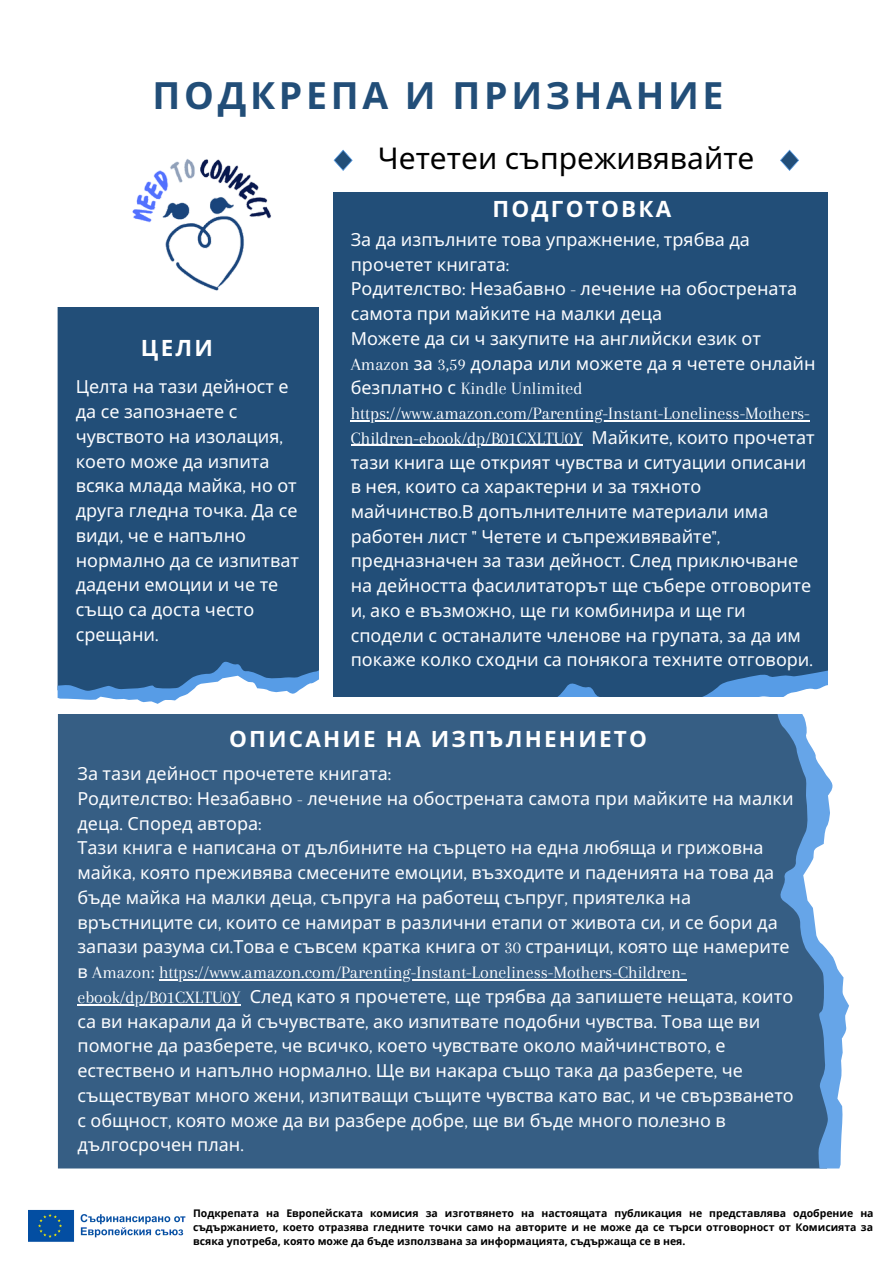
<style>
.page{position:relative;width:893px;height:1264px;background:#fff}
.page>*{position:absolute;margin:0;border:0;box-sizing:border-box;transform-origin:0 0}
.t1{font:700 37.5px "Noto Sans";letter-spacing:.1em;color:#224e78}
.t2{font:30px "Noto Sans";color:#000}
.t3{font:700 22.5px "Noto Sans";letter-spacing:.1em;color:#fff}
.t4{font:18px/24.8px "Noto Sans";color:#fcfdff}
.t5{font:700 10.5px/14px "Open Sans";color:#000;text-align:justify}
.s1{font-family:"Arapey"}
</style>
<div class="page">
<svg style="left:780px;top:150px;width:19px;height:21px"></svg>
<svg style="left:333px;top:150px;width:19px;height:21px"></svg>
<div style="left:58px;top:714px;width:707px;height:454px;background:#365e84"></div>
<svg style="left:765px;top:714px;width:84px;height:454px"></svg>
<div style="left:58px;top:307px;width:260px;height:345px;background:#224e78"></div>
<svg style="left:58px;top:652px;width:260px;height:52px"></svg>
<img style="left:119px;top:159px;width:166px;height:149px">
<hr style="left:159px;top:979px;width:527px;height:1px;background:#fcfdff">
<hr style="left:77px;top:1004px;width:164px;height:1px;background:#fcfdff">
<div style="left:333px;top:193px;width:494px;height:477px;background:#224e78"></div>
<svg style="left:333px;top:670px;width:494px;height:26px;background:#2f5f8d"></svg>
<hr style="left:351px;top:420px;width:458px;height:1px;background:#fcfdff">
<hr style="left:351px;top:445px;width:231px;height:1px;background:#fcfdff">
<img style="left:28px;top:1209px;width:158px;height:33px">
<p class="t1" style="left:153px;top:69px;width:572px">ПОДКРЕПА И ПРИЗНАНИЕ</p>
<p class="t2" style="left:378px;top:137px;width:378px">Чететеи съпреживявайте</p>
<p class="t3" style="left:141px;top:331px;width:74px">ЦЕЛИ</p>
<p class="t4" style="left:76px;top:374px;width:225px">Целта на тази дейност е да се запознаете с чувството на изолация<span class="s1">, </span>което може да изпита всяка млада майка<span class="s1">,</span> но от друга гледна точка<span class="s1">.</span> Да се види<span class="s1">,</span> че е напълно нормално да се изпитват дадени емоции и че те също са доста често срещани<span class="s1">.</span></p>
<p class="t3" style="left:492px;top:192px;width:180px">ПОДГОТОВКА</p>
<p class="t4" style="left:351px;top:226px;width:400px">За да изпълните това упражнение<span class="s1">,</span> трябва да прочетет книгата<span class="s1">:</span></p>
<p class="t4" style="left:351px;top:276px;width:448px">Родителство<span class="s1">:</span> Незабавно <span class="s1">-</span> лечение на обострената самота при майките на малки деца</p>
<p class="t4" style="left:351px;top:325px;width:466px">Можете да си ч закупите на английски език от <span class="s1">Amazon</span> за <span class="s1">3,59</span> долара или можете да я четете онлайн безплатно с <span class="s1">Kindle Unlimited https://www.amazon.com/Parenting-Instant-Loneliness-Mothers-Children-ebook/dp/B01CXLTU0Y</span> Майките<span class="s1">,</span> които прочетат тази книга ще открият чувства и ситуации описани в нея<span class="s1">,</span> които са характерни и за тяхното майчинство<span class="s1">.</span>В допълнителните материали има работен лист <span class="s1">"</span> Четете и съпреживявайте<span class="s1">", </span>предназначен за тази дейност<span class="s1">.</span> След приключване на дейността фасилитаторът ще събере отговорите и<span class="s1">,</span> ако е възможно<span class="s1">,</span> ще ги комбинира и ще ги сподели с останалите членове на групата<span class="s1">,</span> за да им покаже колко сходни са понякога техните отговори<span class="s1">.</span></p>
<p class="t3" style="left:229px;top:723px;width:419px">ОПИСАНИЕ НА ИЗПЪЛНЕНИЕТО</p>
<p class="t4" style="left:77px;top:760px;width:315px">За тази дейност прочетете книгата<span class="s1">:</span></p>
<p class="t4" style="left:77px;top:785px;width:717px">Родителство<span class="s1">:</span> Незабавно <span class="s1">-</span> лечение на обострената самота при майките на малки деца<span class="s1">.</span> Според автора<span class="s1">:</span></p>
<p class="t4" style="left:77px;top:835px;width:717px">Тази книга е написана от дълбините на сърцето на една любяща и грижовна майка<span class="s1">,</span> която преживява смесените емоции<span class="s1">,</span> възходите и паденията на това да бъде майка на малки деца<span class="s1">,</span> съпруга на работещ съпруг<span class="s1">,</span> приятелка на връстниците си<span class="s1">,</span> които се намират в различни етапи от живота си<span class="s1">,</span> и се бори да запази разума си<span class="s1">.</span>Това е съвсем кратка книга от <span class="s1">30</span> страници<span class="s1">,</span> която ще намерите в <span class="s1">Amazon: https://www.amazon.com/Parenting-Instant-Loneliness-Mothers-Children&shy;ebook/dp/B01CXLTU0Y</span> След като я прочетете<span class="s1">,</span> ще трябва да запишете нещата<span class="s1">,</span> които са ви накарали да й съчувствате<span class="s1">,</span> ако изпитвате подобни чувства<span class="s1">.</span> Това ще ви помогне да разберете<span class="s1">,</span> че всичко<span class="s1">,</span> което чувствате около майчинството<span class="s1">,</span> е естествено и напълно нормално<span class="s1">.</span> Ще ви накара също така да разберете<span class="s1">,</span> че съществуват много жени<span class="s1">,</span> изпитващи същите чувства като вас<span class="s1">,</span> и че свързването с общност<span class="s1">,</span> която може да ви разбере добре<span class="s1">,</span> ще ви бъде много полезно в дългосрочен план<span class="s1">.</span></p>
<p class="t5" style="left:193px;top:1206px;width:682px">Подкрепата на Европейската комисия за изготвянето на настоящата публикация не представлява одобрение на съдържанието, което отразява гледните точки само на авторите и не може да се търси отговорност от Комисията за всяка употреба, която може да бъде използвана за информацията, съдържаща се в нея.</p>
</div>
